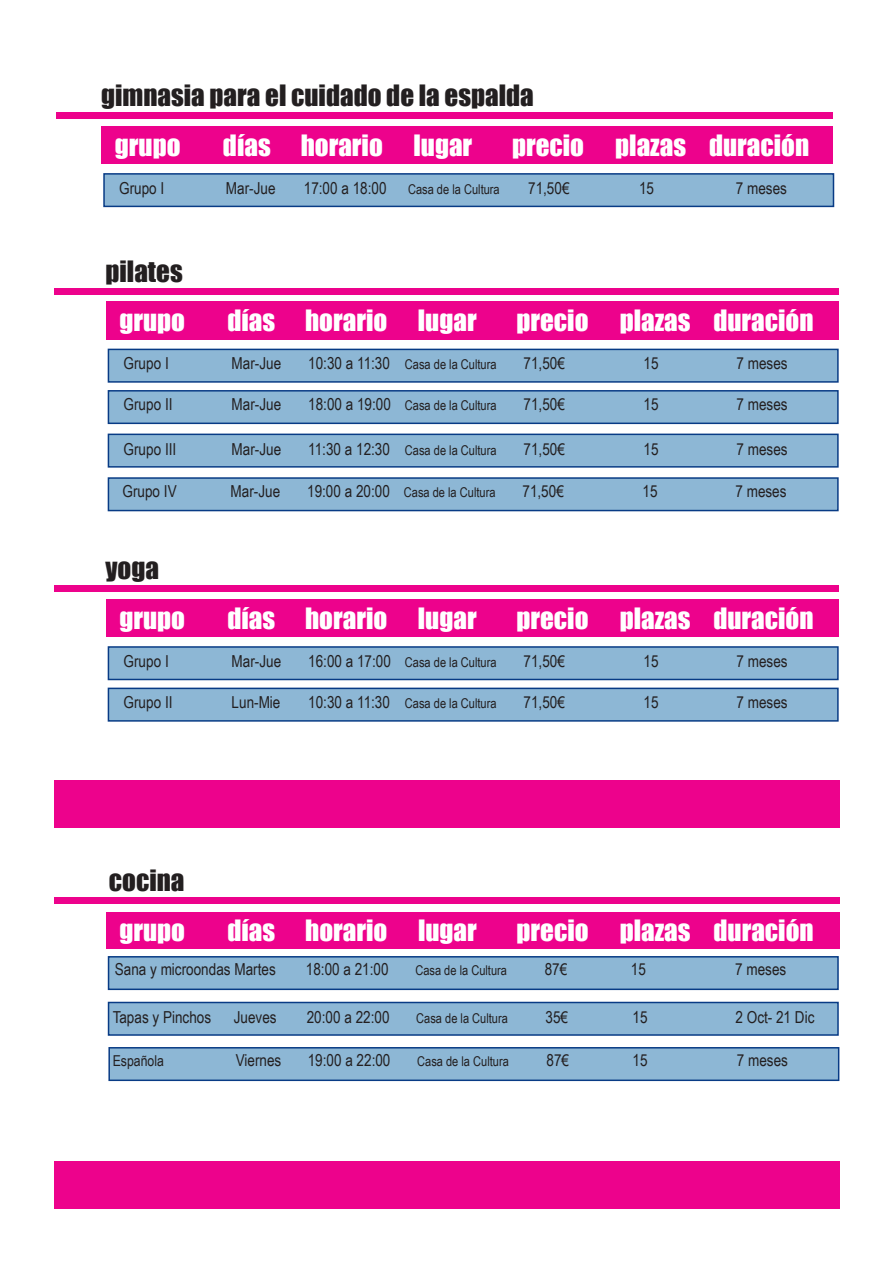
<style>
.page{position:relative;width:893px;height:1263px;background:#fff}
.page>*{position:absolute;margin:0;border:0;box-sizing:border-box;transform-origin:0 0}
.t1{font:27px "Impact";color:#fff}
.t2{font:27px "Impact";color:#231f20}
.t3{font:16.5px "Arial Narrow";color:#231f20}
.t4{font:15px "Arial Narrow";color:#231f20}
.t5{font:13.5px "Arial Narrow";color:#231f20}
.s1{font-size:16.5px}
</style>
<div class="page">
<div style="left:54px;top:288px;width:785px;height:7px;background:#ed028c"></div>
<div style="left:106px;top:301px;width:733px;height:38px;background:#ed028c"></div>
<div style="left:108px;top:349px;width:731px;height:34px;background:#8db7d5;border:2px solid #083b85"></div>
<div style="left:108px;top:390px;width:731px;height:34px;background:#8db7d5;border:2px solid #083b85"></div>
<div style="left:108px;top:434px;width:731px;height:34px;background:#8db7d5;border:2px solid #083b85"></div>
<div style="left:108px;top:477px;width:731px;height:34px;background:#8db7d5;border:2px solid #083b85"></div>
<div style="left:54px;top:585px;width:785px;height:7px;background:#ed028c"></div>
<div style="left:106px;top:600px;width:733px;height:37px;background:#ed028c"></div>
<div style="left:108px;top:646px;width:731px;height:34px;background:#8db7d5;border:2px solid #083b85"></div>
<div style="left:108px;top:688px;width:731px;height:34px;background:#8db7d5;border:2px solid #083b85"></div>
<div style="left:54px;top:780px;width:785px;height:48px;background:#ed028c"></div>
<div style="left:54px;top:897px;width:785px;height:7px;background:#ed028c"></div>
<div style="left:106px;top:912px;width:733px;height:36px;background:#ed028c"></div>
<div style="left:108px;top:956px;width:731px;height:34px;background:#8db7d5;border:2px solid #083b85"></div>
<div style="left:108px;top:1047px;width:731px;height:34px;background:#8db7d5;border:2px solid #083b85"></div>
<div style="left:108px;top:1002px;width:731px;height:34px;background:#8db7d5;border:2px solid #083b85"></div>
<div style="left:54px;top:1161px;width:785px;height:48px;background:#ed028c"></div>
<div style="left:56px;top:112px;width:777px;height:7px;background:#ed028c"></div>
<div style="left:102px;top:127px;width:731px;height:37px;background:#ed028c"></div>
<div style="left:103px;top:173px;width:731px;height:34px;background:#8db7d5;border:2px solid #083b85"></div>
<p class="t2" style="left:101px;top:75px;width:434px">gimnasia para el cuidado de la espalda</p>
<p class="t1" style="left:115px;top:124px;width:67px">grupo</p>
<p class="t1" style="left:223px;top:124px;width:251px">días horario lugar</p>
<p class="t1" style="left:512px;top:124px;width:299px">precio plazas duración</p>
<p class="t3" style="left:119px;top:176px;width:47px">Grupo I</p>
<p class="t3" style="left:226px;top:176px;width:51px">Mar-Jue</p>
<p class="t3" style="left:304px;top:176px;width:84px">17:00 a 18:00</p>
<p class="t5" style="left:408px;top:179px;width:93px">Casa de la Cultura</p>
<p class="t3" style="left:528px;top:176px;width:43px">71,50€</p>
<p class="t3" style="left:639px;top:176px;width:17px">15</p>
<p class="t3" style="left:736px;top:176px;width:53px">7 meses</p>
<p class="t2" style="left:106px;top:250px;width:79px">pilates</p>
<p class="t1" style="left:119px;top:300px;width:67px">grupo</p>
<p class="t1" style="left:227px;top:300px;width:251px">días horario lugar</p>
<p class="t1" style="left:516px;top:300px;width:299px">precio plazas duración</p>
<p class="t3" style="left:124px;top:351px;width:47px">Grupo I</p>
<p class="t3" style="left:232px;top:351px;width:51px">Mar-Jue</p>
<p class="t5" style="left:308px;top:354px;width:190px"><span class="s1">10:30 a 11:30</span> Casa de la Cultura</p>
<p class="t3" style="left:524px;top:351px;width:43px">71,50€</p>
<p class="t3" style="left:643px;top:351px;width:17px">15</p>
<p class="t3" style="left:736px;top:351px;width:53px">7 meses</p>
<p class="t3" style="left:124px;top:392px;width:50px">Grupo II</p>
<p class="t3" style="left:232px;top:392px;width:51px">Mar-Jue</p>
<p class="t5" style="left:308px;top:395px;width:190px"><span class="s1">18:00 a 19:00</span> Casa de la Cultura</p>
<p class="t3" style="left:524px;top:392px;width:43px">71,50€</p>
<p class="t3" style="left:643px;top:392px;width:17px">15</p>
<p class="t3" style="left:736px;top:392px;width:53px">7 meses</p>
<p class="t3" style="left:124px;top:437px;width:54px">Grupo III</p>
<p class="t3" style="left:232px;top:437px;width:51px">Mar-Jue</p>
<p class="t5" style="left:308px;top:440px;width:190px"><span class="s1">11:30 a 12:30</span> Casa de la Cultura</p>
<p class="t3" style="left:524px;top:437px;width:43px">71,50€</p>
<p class="t3" style="left:643px;top:437px;width:17px">15</p>
<p class="t3" style="left:736px;top:437px;width:53px">7 meses</p>
<p class="t3" style="left:123px;top:479px;width:56px">Grupo IV</p>
<p class="t3" style="left:231px;top:479px;width:51px">Mar-Jue</p>
<p class="t5" style="left:307px;top:483px;width:190px"><span class="s1">19:00 a 20:00</span> Casa de la Cultura</p>
<p class="t3" style="left:522px;top:479px;width:43px">71,50€</p>
<p class="t3" style="left:642px;top:479px;width:17px">15</p>
<p class="t3" style="left:735px;top:479px;width:53px">7 meses</p>
<p class="t2" style="left:106px;top:548px;width:55px">yoga</p>
<p class="t1" style="left:119px;top:597px;width:67px">grupo</p>
<p class="t1" style="left:227px;top:597px;width:251px">días horario lugar</p>
<p class="t1" style="left:516px;top:597px;width:299px">precio plazas duración</p>
<p class="t3" style="left:124px;top:649px;width:47px">Grupo I</p>
<p class="t3" style="left:232px;top:649px;width:51px">Mar-Jue</p>
<p class="t5" style="left:308px;top:652px;width:190px"><span class="s1">16:00 a 17:00</span> Casa de la Cultura</p>
<p class="t3" style="left:524px;top:649px;width:43px">71,50€</p>
<p class="t3" style="left:643px;top:649px;width:17px">15</p>
<p class="t3" style="left:736px;top:649px;width:53px">7 meses</p>
<p class="t3" style="left:124px;top:690px;width:50px">Grupo II</p>
<p class="t3" style="left:232px;top:690px;width:50px">Lun-Mie</p>
<p class="t5" style="left:308px;top:693px;width:190px"><span class="s1">10:30 a 11:30</span> Casa de la Cultura</p>
<p class="t3" style="left:524px;top:690px;width:43px">71,50€</p>
<p class="t3" style="left:643px;top:690px;width:17px">15</p>
<p class="t3" style="left:736px;top:690px;width:53px">7 meses</p>
<p class="t2" style="left:109px;top:860px;width:77px">cocina</p>
<p class="t1" style="left:119px;top:909px;width:67px">grupo</p>
<p class="t1" style="left:227px;top:909px;width:251px">días horario lugar</p>
<p class="t1" style="left:516px;top:909px;width:299px">precio plazas duración</p>
<p class="t3" style="left:115px;top:957px;width:162px">Sana y microondas Martes</p>
<p class="t3" style="left:306px;top:957px;width:84px">18:00 a 21:00</p>
<p class="t5" style="left:415px;top:960px;width:93px">Casa de la Cultura</p>
<p class="t3" style="left:545px;top:957px;width:24px">87€</p>
<p class="t3" style="left:631px;top:957px;width:17px">15</p>
<p class="t3" style="left:735px;top:957px;width:53px">7 meses</p>
<p class="t3" style="left:113px;top:1005px;width:100px">Tapas y Pinchos</p>
<p class="t3" style="left:234px;top:1005px;width:44px">Jueves</p>
<p class="t3" style="left:307px;top:1005px;width:84px">20:00 a 22:00</p>
<p class="t5" style="left:416px;top:1009px;width:93px">Casa de la Cultura</p>
<p class="t3" style="left:546px;top:1005px;width:24px">35€</p>
<p class="t3" style="left:633px;top:1005px;width:17px">15</p>
<p class="t3" style="left:735px;top:1005px;width:80px">2 Oct- 21 Dic</p>
<p class="t4" style="left:113px;top:1050px;width:53px">Española</p>
<p class="t3" style="left:236px;top:1048px;width:47px">Viernes</p>
<p class="t3" style="left:308px;top:1048px;width:84px">19:00 a 22:00</p>
<p class="t5" style="left:417px;top:1051px;width:93px">Casa de la Cultura</p>
<p class="t3" style="left:546px;top:1048px;width:24px">87€</p>
<p class="t3" style="left:633px;top:1048px;width:17px">15</p>
<p class="t3" style="left:737px;top:1048px;width:53px">7 meses</p>
</div>
